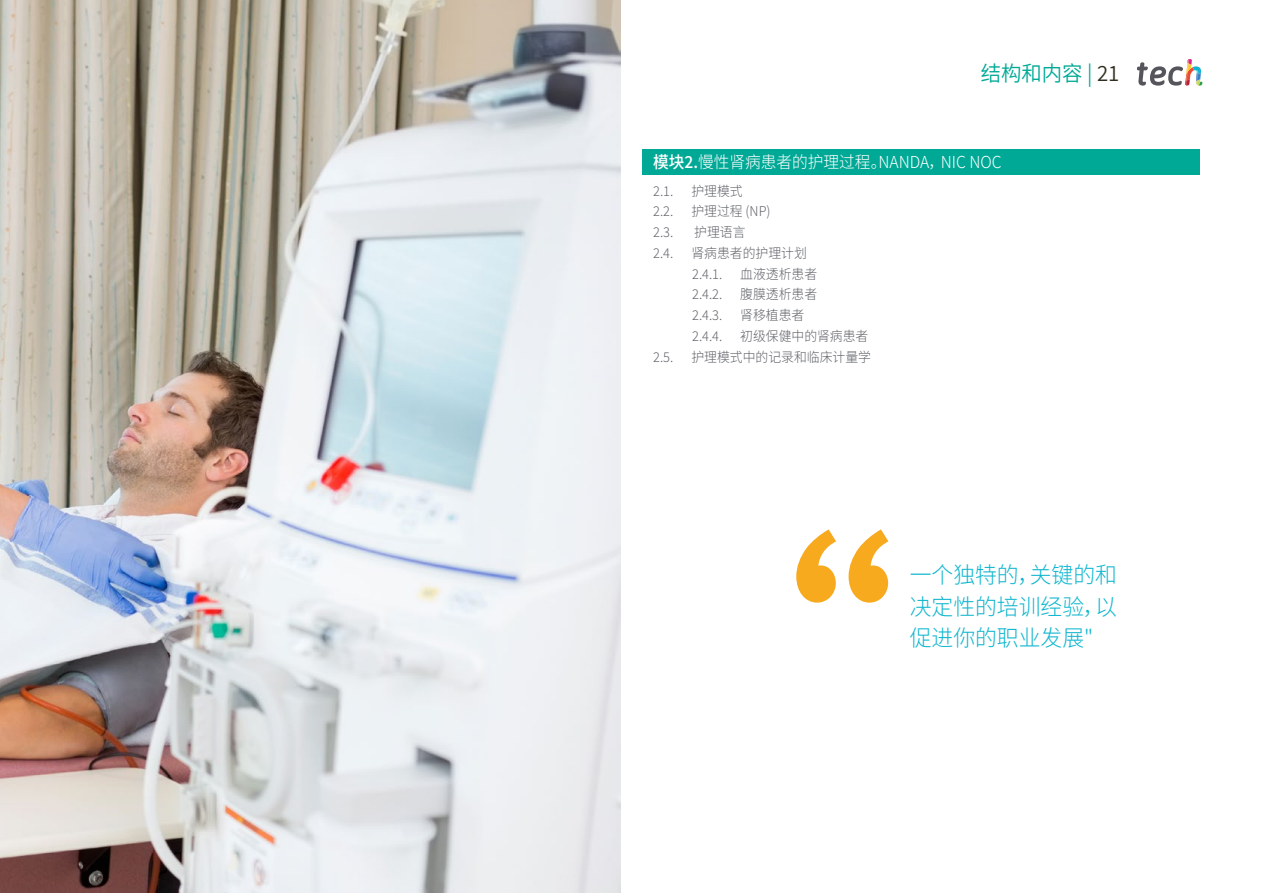
<style>
.page{position:relative;width:1263px;height:893px;background:#fff}
.page>*{position:absolute;margin:0;border:0;box-sizing:border-box;transform-origin:0 0}
.t1{font:300 22.5px/31.5px "Source Han Sans CN";color:#0fb6cf;text-align:justify}
.t2{font:21px "Source Han Sans CN";color:#00a996}
.t3{font:300 16.5px "Source Han Sans CN";color:#fff;scale:.95 1}
.t4{font:300 13.5px/20.7px "Source Han Sans CN";color:#61646a;scale:.95 1}
.s1{color:#312e20}
.s2{font-weight:500}
</style>
<div class="page">
<img style="left:0;top:0;width:621px;height:893px">
<svg style="left:796px;top:529px;width:92px;height:74px"></svg>
<div style="left:642px;top:149px;width:557px;height:25px;background:#00a996"></div>
<svg style="left:1137px;top:59px;width:65px;height:27px"></svg>
<h2 class="t2" style="left:981px;top:61px;width:140px">结构和内容 | <span class="s1">21</span></h2>
<p class="t3" style="left:653px;top:153px;width:368px"><span class="s2">模块2.</span>慢性肾病患者的护理过程。NANDA，NIC NOC</p>
<p class="t4" style="left:653px;top:181px;width:23px">2.1.</p>
<p class="t4" style="left:691px;top:181px;width:56px">护理模式</p>
<p class="t4" style="left:653px;top:201px;width:23px">2.2.</p>
<p class="t4" style="left:691px;top:201px;width:85px">护理过程 (NP)</p>
<p class="t4" style="left:653px;top:222px;width:23px">2.3.</p>
<p class="t4" style="left:694px;top:222px;width:55px">护理语言</p>
<p class="t4" style="left:653px;top:243px;width:23px">2.4.</p>
<p class="t4" style="left:691px;top:243px;width:123px">肾病患者的护理计划<br>2.4.1.</p>
<p class="t4" style="left:740px;top:264px;width:83px">血液透析患者</p>
<p class="t4" style="left:692px;top:284px;width:33px">2.4.2.</p>
<p class="t4" style="left:740px;top:284px;width:83px">腹膜透析患者</p>
<p class="t4" style="left:692px;top:305px;width:33px">2.4.3.</p>
<p class="t4" style="left:740px;top:305px;width:69px">肾移植患者</p>
<p class="t4" style="left:692px;top:326px;width:33px">2.4.4.</p>
<p class="t4" style="left:740px;top:326px;width:136px">初级保健中的肾病患者</p>
<p class="t4" style="left:653px;top:347px;width:23px">2.5.</p>
<p class="t4" style="left:691px;top:347px;width:190px">护理模式中的记录和临床计量学</p>
<h1 class="t1" style="left:910px;top:560px;width:209px">一个独特的，关键的和决定性的培训经验，以促进你的职业发展"</h1>
</div>
